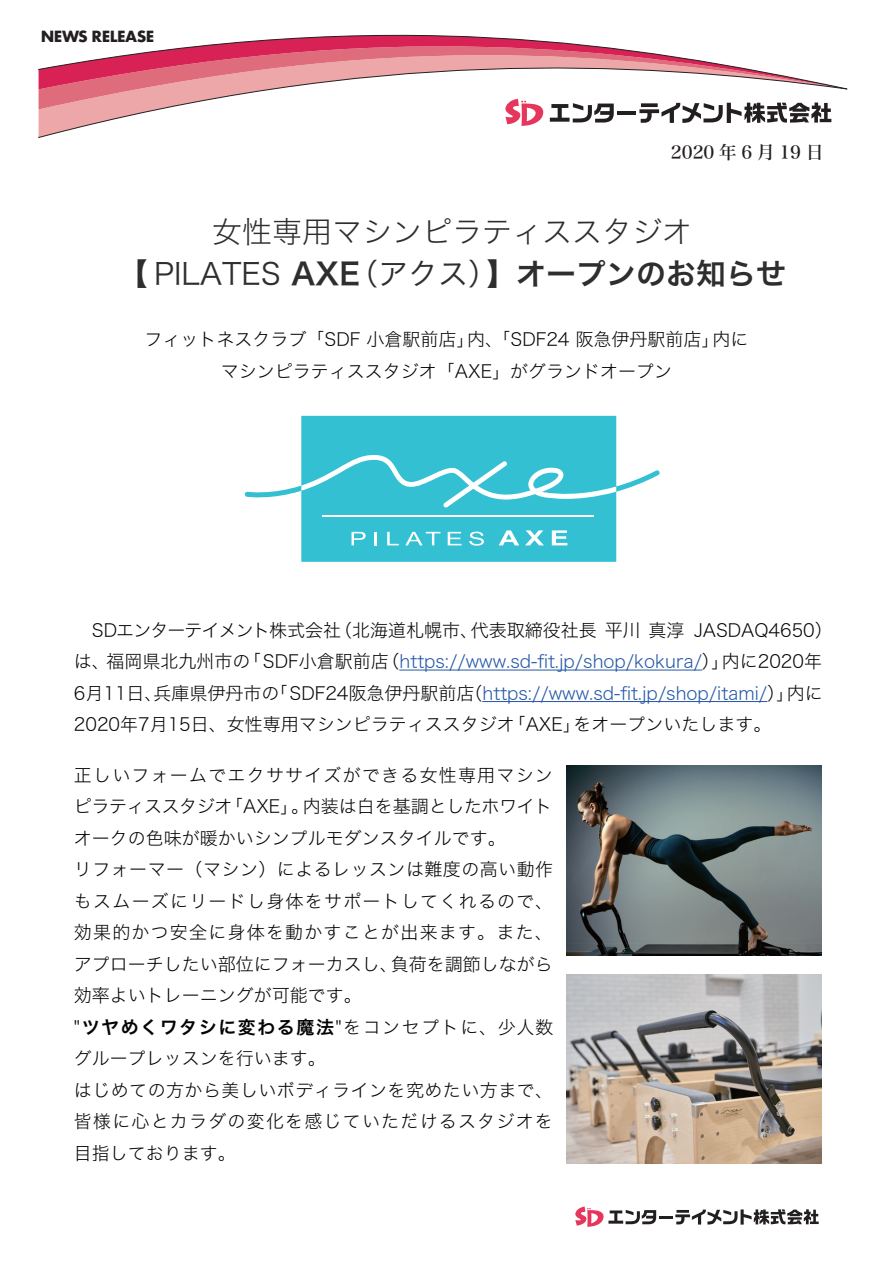
<style>
.page{position:relative;width:893px;height:1263px;background:#fff}
.page>*{position:absolute;margin:0;border:0;box-sizing:border-box;transform-origin:0 0}
.t1{font:30px "Hira Kaku Std W6";color:#2e2e2e}
.t2{font:30px "Hira Kaku Std W2";color:#2e2e2e}
.t3{font:18px/31.5px "Hira Kaku Std W2";letter-spacing:.025em;color:#030303}
.t4{font:18px/31.5px "Hira Kaku Std W2";color:#030303;text-align:center}
.t5{font:18px "Hira Min Std N W5";letter-spacing:.25em;color:#231f20}
.t6{font:700 15px "Futura";letter-spacing:-.035em;color:#231f20}
.s1{font-family:"Hira Kaku Std W3"}
.s2{color:#2356a6}
.s3{font-family:"Hira Kaku Std W6"}
</style>
<div class="page">
<svg style="left:163px;top:34px;width:465px;height:16px"></svg>
<svg style="left:38px;top:50px;width:810px;height:88px"></svg>
<hr style="left:659px;top:1215px;width:14px;height:3px;background:#231f20">
<svg style="left:675px;top:1209px;width:144px;height:15px"></svg>
<svg style="left:575px;top:1206px;width:81px;height:21px"></svg>
<hr style="left:400px;top:670px;width:302px;height:1px;background:#2356a6">
<hr style="left:483px;top:701px;width:284px;height:1px;background:#2356a6">
<svg style="left:245px;top:416px;width:415px;height:146px;fill:#32c0d2"></svg>
<svg style="left:301px;top:455px;width:315px;height:52px;background:#50c9d8"></svg>
<svg style="left:352px;top:532px;width:14px;height:13px"></svg>
<svg style="left:374px;top:532px;width:2px;height:13px"></svg>
<svg style="left:387px;top:532px;width:12px;height:13px"></svg>
<svg style="left:405px;top:532px;width:35px;height:13px"></svg>
<svg style="left:448px;top:532px;width:13px;height:13px"></svg>
<svg style="left:469px;top:532px;width:15px;height:14px"></svg>
<svg style="left:499px;top:530px;width:20px;height:15px"></svg>
<svg style="left:525px;top:530px;width:19px;height:15px"></svg>
<svg style="left:552px;top:530px;width:15px;height:15px"></svg>
<hr style="left:323px;top:515px;width:271px;height:1px;background:#fff">
<img style="left:567px;top:766px;width:254px;height:189px">
<img style="left:567px;top:974px;width:254px;height:190px">
<p class="t6" style="left:41px;top:26px;width:115px">NEWS RELEASE</p>
<p class="t5" style="left:671px;top:139px;width:154px">2020年6月19日</p>
<h1 class="t2" style="left:212px;top:210px;width:481px">女性専用マシンピラティススタジオ</h1>
<h1 class="t1" style="left:118px;top:251px;width:669px">【 <span class="s1">PILATES</span> AXE<span class="s1">（アクス）</span>】オープンのお知らせ</h1>
<p class="t4" style="left:145px;top:323px;width:605px">フィットネスクラブ「SDF 小倉駅前店」内、「SDF24 阪急伊丹駅前店」内にマシンピラティススタジオ「AXE」がグランドオープン</p>
<p class="t4" style="left:74px;top:614px;width:760px;text-align:left">　SDエンターテイメント株式会社（北海道札幌市、代表取締役社長平川真淳 JASDAQ4650）は、福岡県北九州市の「SDF小倉駅前店（<span class="s2">https://www.sd-fit.jp/shop/kokura/</span>）」内に2020年6月11日、兵庫県伊丹市の「SDF24阪急伊丹駅前店（<span class="s2">https://www.sd-fit.jp/shop/itami/</span>）」内に2020年7月15日、女性専用マシンピラティススタジオ「AXE」をオープンいたします。</p>
<p class="t3" style="left:74px;top:759px;width:481px">正しいフォームでエクササイズができる女性専用マシンピラティススタジオ「AXE」。内装は白を基調としたホワイトオークの色味が暖かいシンプルモダンスタイルです。<br>リフォーマー（マシン）によるレッスンは難度の高い動作もスムーズにリードし身体をサポートしてくれるので、効果的かつ安全に身体を動かすことが出来ます。また、アプローチしたい部位にフォーカスし、負荷を調節しながら効率よいトレーニングが可能です。<br>"<span class="s3">ツヤめくワタシに変わる魔法</span>"をコンセプトに、少人数グループレッスンを行います。<br>はじめての方から美しいボディラインを究めたい方まで、皆様に心とカラダの変化を感じていただけるスタジオを目指しております。</p>
</div>
